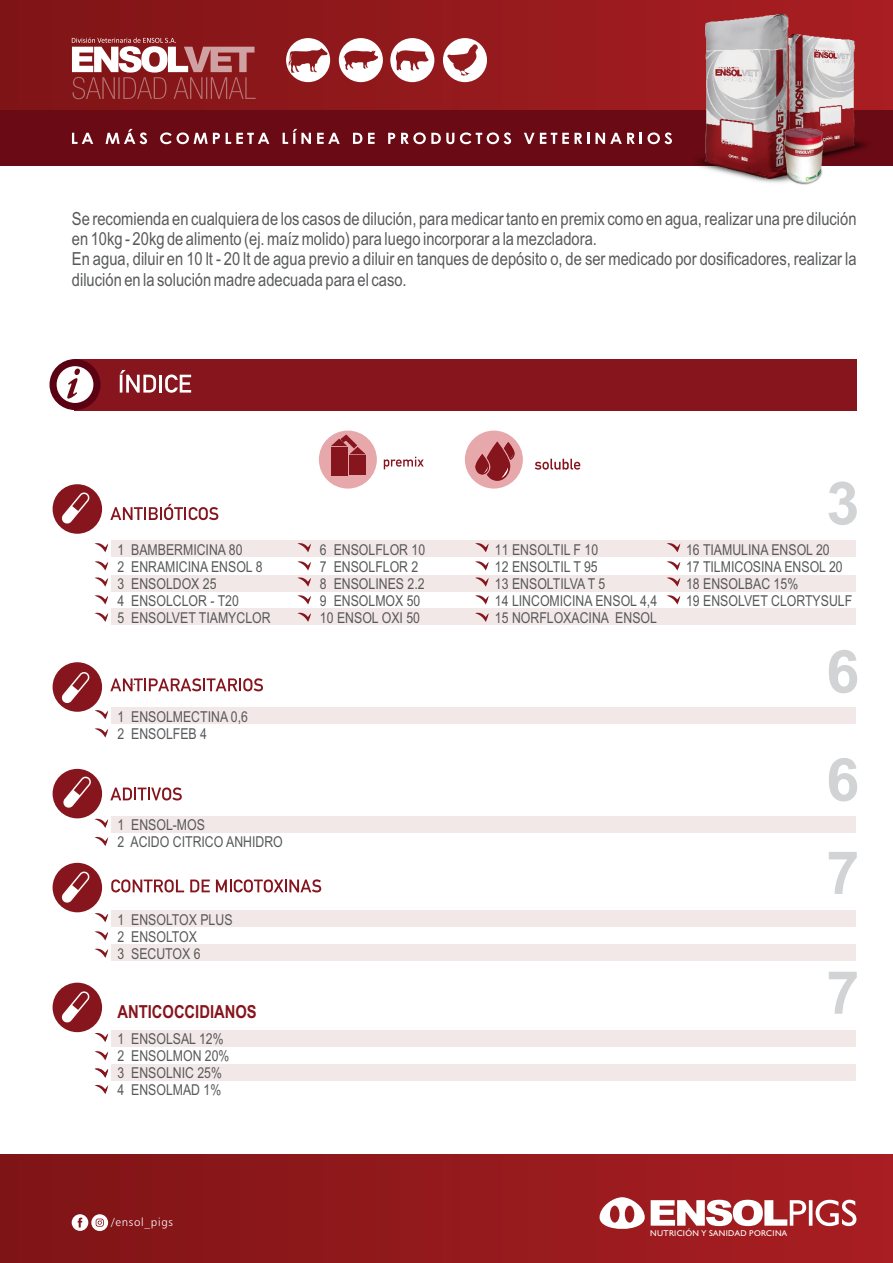
<style>
.page{position:relative;width:893px;height:1263px;background:#fff}
.page>*{position:absolute;margin:0;border:0;box-sizing:border-box;transform-origin:0 0}
.t1{font:700 59.4px "Arial";color:#d1d3d4}
.t2{font:18px/20.4px "Arial Narrow";color:#58595b}
.t3{font:700 18px "Arial Narrow";color:#86151d}
.t4{font:15px/17px "Arial Narrow";color:#58595b}
.t5{font:11.4px "Humanist 777 BT Light B";letter-spacing:.065em;color:#fff}
.t6{font:8.4px "Humanist 521 BT";letter-spacing:.045em;color:#fff}
</style>
<div class="page">
<div style="left:53px;top:662px;width:49px;height:50px;background:#86151d;border-radius:50%"></div>
<div style="left:53px;top:769px;width:49px;height:49px;background:#86151d;border-radius:50%"></div>
<div style="left:53px;top:863px;width:49px;height:49px;background:#86151d;border-radius:50%"></div>
<svg style="left:110px;top:787px;width:72px;height:13px"></svg>
<svg style="left:111px;top:879px;width:73px;height:13px"></svg>
<svg style="left:190px;top:879px;width:20px;height:13px"></svg>
<svg style="left:216px;top:879px;width:105px;height:13px"></svg>
<svg style="left:60px;top:672px;width:29px;height:33px"></svg>
<svg style="left:63px;top:776px;width:28px;height:32px"></svg>
<svg style="left:61px;top:871px;width:28px;height:32px"></svg>
<svg style="left:110px;top:678px;width:153px;height:13px"></svg>
<div style="left:74px;top:359px;width:783px;height:51px;background:#86151d"></div>
<div style="left:50px;top:359px;width:51px;height:51px;background:#5a0214;border-radius:50%"></div>
<svg style="left:120px;top:370px;width:36px;height:23px"></svg>
<hr style="left:159px;top:375px;width:3px;height:18px;background:#fff">
<svg style="left:165px;top:374px;width:26px;height:19px"></svg>
<div style="left:57px;top:366px;width:36px;height:37px;background:#fff;border-radius:50%"></div>
<svg style="left:67px;top:369px;width:13px;height:30px"></svg>
<div style="left:319px;top:431px;width:58px;height:58px;background:#e6a8ab;border-radius:50%"></div>
<div style="left:465px;top:431px;width:58px;height:58px;background:#e6a8ab;border-radius:50%"></div>
<svg style="left:384px;top:457px;width:40px;height:12px"></svg>
<div style="left:331px;top:447px;width:16px;height:28px;background:#86151d"></div>
<div style="left:350px;top:455px;width:16px;height:20px;background:#86151d"></div>
<svg style="left:331px;top:431px;width:35px;height:23px"></svg>
<svg style="left:535px;top:459px;width:45px;height:11px"></svg>
<svg style="left:475px;top:441px;width:40px;height:40px"></svg>
<svg style="left:95px;top:710px;width:13px;height:9px"></svg>
<svg style="left:95px;top:728px;width:13px;height:9px"></svg>
<div style="left:112px;top:707px;width:744px;height:17px;background:#f3e8e8"></div>
<svg style="left:95px;top:819px;width:13px;height:9px"></svg>
<svg style="left:95px;top:837px;width:13px;height:9px"></svg>
<div style="left:112px;top:816px;width:744px;height:16px;background:#f3e8e8"></div>
<svg style="left:95px;top:913px;width:13px;height:9px"></svg>
<svg style="left:95px;top:931px;width:13px;height:9px"></svg>
<div style="left:112px;top:910px;width:744px;height:17px;background:#f3e8e8"></div>
<div style="left:112px;top:944px;width:744px;height:17px;background:#f3e8e8"></div>
<svg style="left:95px;top:949px;width:13px;height:9px"></svg>
<div style="left:53px;top:983px;width:49px;height:49px;background:#86151d;border-radius:50%"></div>
<svg style="left:61px;top:991px;width:28px;height:32px"></svg>
<svg style="left:95px;top:1033px;width:13px;height:9px"></svg>
<svg style="left:95px;top:1051px;width:13px;height:9px"></svg>
<div style="left:112px;top:1030px;width:744px;height:17px;background:#f3e8e8"></div>
<div style="left:112px;top:1064px;width:744px;height:17px;background:#f3e8e8"></div>
<svg style="left:95px;top:1085px;width:13px;height:9px"></svg>
<svg style="left:95px;top:1068px;width:13px;height:10px"></svg>
<div style="left:0;top:109px;width:893px;height:57px;background:#6a0a14"></div>
<div style="left:0;top:1px;width:893px;height:109px;background:linear-gradient(to right,#7f1416,#a91e22)"></div>
<svg style="left:286px;top:38px;width:44px;height:44px"></svg>
<svg style="left:339px;top:38px;width:44px;height:44px"></svg>
<svg style="left:390px;top:38px;width:44px;height:44px"></svg>
<svg style="left:443px;top:38px;width:44px;height:44px"></svg>
<svg style="left:72px;top:133px;width:21px;height:11px"></svg>
<svg style="left:106px;top:129px;width:41px;height:15px"></svg>
<svg style="left:160px;top:132px;width:60px;height:12px"></svg>
<svg style="left:226px;top:133px;width:43px;height:11px"></svg>
<svg style="left:283px;top:129px;width:28px;height:15px"></svg>
<svg style="left:317px;top:133px;width:23px;height:11px"></svg>
<svg style="left:353px;top:133px;width:9px;height:11px"></svg>
<svg style="left:368px;top:133px;width:7px;height:11px"></svg>
<svg style="left:388px;top:133px;width:7px;height:11px"></svg>
<svg style="left:401px;top:132px;width:53px;height:12px"></svg>
<svg style="left:460px;top:132px;width:51px;height:12px"></svg>
<svg style="left:524px;top:133px;width:65px;height:11px"></svg>
<svg style="left:595px;top:132px;width:77px;height:12px"></svg>
<img style="left:809px;top:35px;width:63px;height:121px">
<img style="left:691px;top:15px;width:118px;height:168px">
<div style="left:0;top:1154px;width:893px;height:109px;background:linear-gradient(to right,#7f1416,#a91e22)"></div>
<svg style="left:651px;top:1200px;width:205px;height:26px"></svg>
<svg style="left:600px;top:1197px;width:45px;height:36px"></svg>
<svg style="left:72px;top:1214px;width:36px;height:17px"></svg>
<svg style="left:72px;top:38px;width:184px;height:61px"></svg>
<div style="left:53px;top:484px;width:49px;height:50px;background:#86151d;border-radius:50%"></div>
<svg style="left:110px;top:504px;width:108px;height:16px"></svg>
<svg style="left:60px;top:491px;width:29px;height:33px"></svg>
<svg style="left:95px;top:543px;width:13px;height:9px"></svg>
<svg style="left:95px;top:561px;width:13px;height:9px"></svg>
<svg style="left:95px;top:577px;width:13px;height:10px"></svg>
<svg style="left:95px;top:595px;width:13px;height:9px"></svg>
<svg style="left:95px;top:613px;width:13px;height:9px"></svg>
<div style="left:112px;top:540px;width:744px;height:17px;background:#f3e8e8"></div>
<div style="left:112px;top:575px;width:744px;height:16px;background:#f3e8e8"></div>
<div style="left:112px;top:608px;width:744px;height:17px;background:#f3e8e8"></div>
<svg style="left:297px;top:543px;width:14px;height:9px"></svg>
<svg style="left:297px;top:561px;width:14px;height:9px"></svg>
<svg style="left:297px;top:577px;width:14px;height:10px"></svg>
<svg style="left:297px;top:595px;width:14px;height:9px"></svg>
<svg style="left:297px;top:613px;width:14px;height:9px"></svg>
<svg style="left:475px;top:543px;width:14px;height:9px"></svg>
<svg style="left:475px;top:561px;width:14px;height:9px"></svg>
<svg style="left:475px;top:577px;width:14px;height:10px"></svg>
<svg style="left:475px;top:595px;width:14px;height:9px"></svg>
<svg style="left:475px;top:613px;width:14px;height:9px"></svg>
<svg style="left:667px;top:543px;width:13px;height:9px"></svg>
<svg style="left:667px;top:561px;width:13px;height:9px"></svg>
<svg style="left:667px;top:577px;width:13px;height:10px"></svg>
<svg style="left:667px;top:595px;width:13px;height:9px"></svg>
<img style="left:774px;top:126px;width:60px;height:59px">
<p class="t2" style="left:72px;top:210px;width:786px">Se recomienda en cualquiera de los casos de dilución, para medicar tanto en premix como en agua, realizar una pre dilución en 10kg - 20kg de alimento (ej. maíz molido) para luego incorporar a la mezcladora.<br>En agua, diluir en 10 lt - 20 lt de agua previo a diluir en tanques de depósito o, de ser medicado por dosificadores, realizar la dilución en la solución madre adecuada para el caso.</p>
<h1 class="t1" style="left:826px;top:481px;width:35px">3</h1>
<p class="t4" style="left:117px;top:542px;width:155px">1 BAMBERMICINA 80<br>2 ENRAMICINA ENSOL 8<br>3 ENSOLDOX 25<br>4 ENSOLCLOR - T20<br>5 ENSOLVET TIAMYCLOR</p>
<p class="t4" style="left:320px;top:542px;width:107px">6 ENSOLFLOR 10<br>7 ENSOLFLOR 2<br>8 ENSOLINES 2.2<br>9 ENSOLMOX 50<br>10 ENSOL OXI 50</p>
<p class="t4" style="left:495px;top:542px;width:164px">11 ENSOLTIL F 10<br>12 ENSOLTIL T 95<br>13 ENSOLTILVA T 5<br>14 LINCOMICINA ENSOL 4,4<br>15 NORFLOXACINA ENSOL</p>
<p class="t4" style="left:686px;top:542px;width:168px">16 TIAMULINA ENSOL 20<br>17 TILMICOSINA ENSOL 20<br>18 ENSOLBAC 15%<br>19 ENSOLVET CLORTYSULF</p>
<p class="t4" style="left:117px;top:709px;width:132px">1 ENSOLMECTINA 0,6<br>2 ENSOLFEB 4</p>
<p class="t4" style="left:117px;top:818px;width:167px">1 ENSOL-MOS<br>2 ACIDO CITRICO ANHIDRO</p>
<p class="t4" style="left:117px;top:912px;width:117px">1 ENSOLTOX PLUS<br>2 ENSOLTOX<br>3 SECUTOX 6</p>
<p class="t3" style="left:118px;top:1005px;width:141px">ANTICOCCIDIANOS</p>
<p class="t4" style="left:117px;top:1032px;width:114px">1 ENSOLSAL 12%<br>2 ENSOLMON 20%<br>3 ENSOLNIC 25%<br>4 ENSOLMAD 1%</p>
<p class="t5" style="left:112px;top:1217px;width:63px">/ensol_pigs</p>
<h1 class="t1" style="left:826px;top:649px;width:35px">6</h1>
<h1 class="t1" style="left:826px;top:757px;width:35px">6</h1>
<h1 class="t1" style="left:826px;top:851px;width:35px">7</h1>
<h1 class="t1" style="left:826px;top:970px;width:35px">7</h1>
<p class="t6" style="left:650px;top:1230px;width:138px">NUTRICIÓN Y SANIDAD PORCINA</p>
</div>
